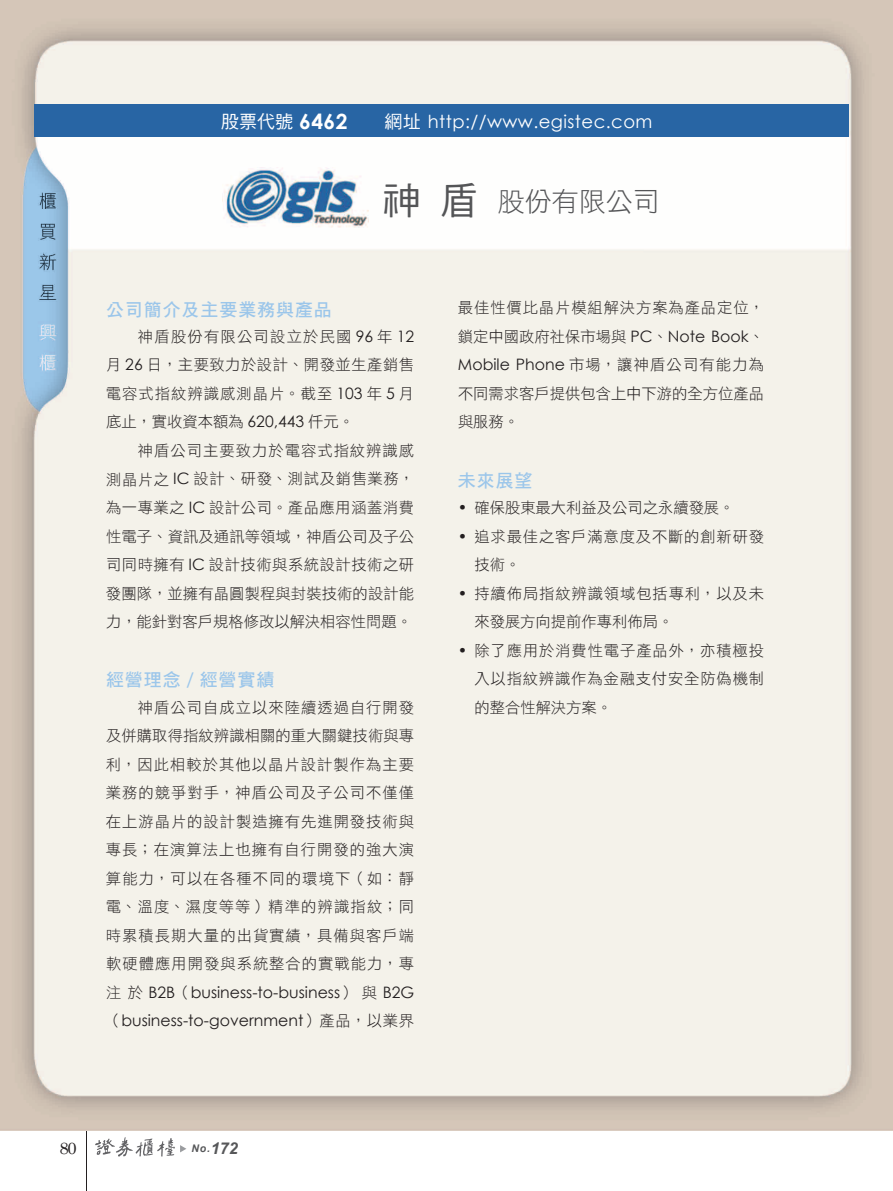
<style>
.page{position:relative;width:893px;height:1191px;background:#fff}
.page>*{position:absolute;margin:0;border:0;box-sizing:border-box;transform-origin:0 0}
.t1{font:27px "DF Hei Std W3";color:#545557}
.t2{font:18px "DF Hei Std W7";letter-spacing:.05em;color:#9bc6ea}
.t3{font:18px "Century Gothic";letter-spacing:.025em;color:#fff}
.t4{font:18px "DF Hei Std W5";color:#fff}
.t5{font:16.5px "Century";color:#231f20}
.t6{font:15.75px/28.5px "Century Gothic";color:#231f20}
.t7{font:15.3px/28.5px "DF Hei Std W3";letter-spacing:.055em;color:#231f20;text-align:justify}
.t8{font:15.3px "DF Hei Std W3";color:#231f20}
.t9{font:italic 700 10.5px "Arial";color:#57585a}
.s1{font-family:"Century Gothic";font-weight:700;font-size:21px}
.s2{font-family:"DF Hei Std W5"}
.s3{font-family:"DF Hei Std W5";font-size:37.5px}
.s4{font-family:"Century Gothic";font-size:15.75px}
.s5{font-family:"Century Gothic";font-size:18.6px}
.s6{font-family:"DF Hei Std W3";font-size:15.3px}
.s7{font-size:16.35px}
</style>
<div class="page">
<hr style="left:86px;top:1130px;width:1px;height:61px;background:#231f20">
<svg style="left:95px;top:1137px;width:91px;height:19px"></svg>
<img style="left:0;top:0;width:892px;height:1130px">
<div style="left:34px;top:105px;width:815px;height:32px;background:#2865a4"></div>
<img style="left:223px;top:167px;width:146px;height:61px">
<p class="t4" style="left:221px;top:112px;width:128px">股票代號 <span class="s1">6462</span></p>
<p class="t3" style="left:384px;top:109px;width:269px"><span class="s2">網址</span> http://www.egistec.com</p>
<h1 class="t1" style="left:383px;top:186px;width:278px"><span class="s3">神 盾</span> 股份有限公司</h1>
<p class="t2" style="left:106px;top:299px;width:227px">公司簡介及主要業務與產品</p>
<p class="t7" style="left:106px;top:322px;width:310px;text-indent:32px">神盾股份有限公司設立於民國 <span class="s4">96</span> 年 <span class="s4">12</span>月 <span class="s4">26</span> 日，主要致力於設計、開發並生產銷售電容式指紋辨識感測晶片。截至 <span class="s4">103</span> 年 <span class="s4">5</span> 月底止，實收資本額為 <span class="s4">620,443</span> 仟元。</p>
<p class="t7" style="left:106px;top:436px;width:310px;text-indent:32px">神盾公司主要致力於電容式指紋辨識感測晶片之 <span class="s4">IC</span> 設計、研發、測試及銷售業務，為一專業之 <span class="s4">IC</span> 設計公司。產品應用涵蓋消費性電子、資訊及通訊等領域，神盾公司及子公司同時擁有 <span class="s4">IC</span> 設計技術與系統設計技術之研發團隊，並擁有晶圓製程與封裝技術的設計能力，能針對客戶規格修改以解決相容性問題。</p>
<p class="t2" style="left:106px;top:670px;width:170px">經營理念 <span class="s5">/</span> 經營實績</p>
<p class="t7" style="left:106px;top:692px;width:310px;text-indent:32px">神盾公司自成立以來陸續透過自行開發及併購取得指紋辨識相關的重大關鍵技術與專利，因此相較於其他以晶片設計製作為主要業務的競爭對手，神盾公司及子公司不僅僅在上游晶片的設計製造擁有先進開發技術與專長；在演算法上也擁有自行開發的強大演算能力，可以在各種不同的環境下（如：靜電、溫度、濕度等等）精準的辨識指紋；同時累積長期大量的出貨實績，具備與客戶端軟硬體應用開發與系統整合的實戰能力，專</p>
<p class="t6" style="left:106px;top:977px;width:310px"><span class="s6">注於</span> B2B<span class="s6">（</span>business-to-business<span class="s6">）與</span> B2G<span class="s6">（</span>business-to-government<span class="s6">）產品，以業界</span></p>
<p class="t7" style="left:458px;top:293px;width:308px">最佳性價比晶片模組解決方案為產品定位，鎖定中國政府社保市場與 <span class="s4">PC</span>、<span class="s4">Note Book</span>、<span class="s4">Mobile Phone</span> 市場，讓神盾公司有能力為不同需求客戶提供包含上中下游的全方位產品與服務。</p>
<p class="t2" style="left:458px;top:470px;width:76px">未來展望</p>
<p class="t8" style="left:458px;top:499px;width:278px"><span class="s4">•</span> 確保股東最大利益及公司之永續發展。</p>
<p class="t7" style="left:474px;top:521px;width:291px;text-indent:-17px"><span class="s4">•</span> 追求最佳之客戶滿意度及不斷的創新研發技術。</p>
<p class="t7" style="left:474px;top:578px;width:291px;text-indent:-16px"><span class="s4">•</span> 持續佈局指紋辨識領域包括專利，以及未來發展方向提前作專利佈局。</p>
<p class="t7" style="left:474px;top:635px;width:291px;text-indent:-16px"><span class="s4">•</span> 除了應用於消費性電子產品外，亦積極投入以指紋辨識作為金融支付安全防偽機制的整合性解決方案。</p>
<p class="t5" style="left:60px;top:1134px;width:19px">80</p>
<p class="t9" style="left:191px;top:1141px;width:48px">No.<span class="s7">172</span></p>
</div>
